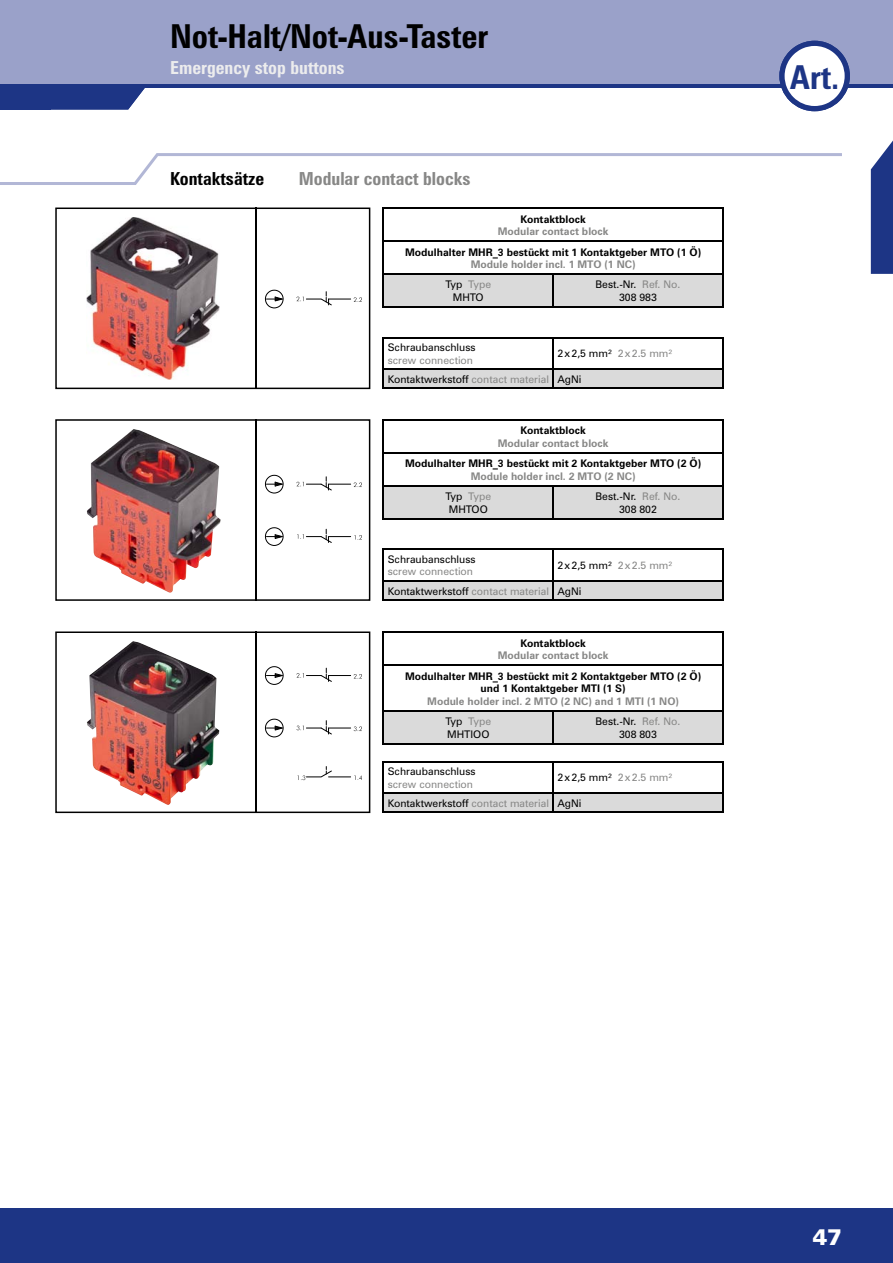
<style>
.page{position:relative;width:893px;height:1263px;background:#fff}
.page>*{position:absolute;margin:0;border:0;box-sizing:border-box;transform-origin:0 0}
.t1{font:700 condensed 33px "Zurich BT";color:#000}
.t2{font:700 condensed 33px "Zurich BT";color:#1d3585}
.t3{font:900 22.5px "Zurich BT";color:#fff}
.t4{font:700 condensed 18px "Zurich BT";color:#ececed}
.t5{font:700 condensed 18px "Zurich BT";color:#878786}
.t6{font:700 condensed 18px "Zurich BT";color:#000}
.t7{font:10.5px/12.6px "Zurich BT";color:#000;text-align:center}
.t8{font:700 10.5px/12.6px "Zurich BT";color:#000;text-align:center}
.t9{font:700 10.5px/20px "Zurich BT";color:#878786}
.t10{font:10.5px "Zurich BT";color:#878786}
.s1{font-weight:400;color:#000}
.s2{font-weight:400}
.s3{color:#878786}
</style>
<div class="page">
<div style="left:0;top:1209px;width:893px;height:54px;background:#1d3585"></div>
<div style="left:0;top:0;width:893px;height:84px;background:#9aa1c9"></div>
<hr style="left:0;top:84px;width:893px;height:4px;background:#1d3585">
<svg style="left:0;top:88px;width:145px;height:22px"></svg>
<svg style="left:779px;top:41px;width:71px;height:70px"></svg>
<svg style="left:871px;top:140px;width:22px;height:134px"></svg>
<svg style="left:55px;top:208px;width:315px;height:181px"></svg>
<img style="left:87px;top:217px;width:132px;height:162px">
<div style="left:384px;top:275px;width:338px;height:31px;background:#dadada"></div>
<hr style="left:383px;top:208px;width:170px;height:1px;background:#000">
<hr style="left:383px;top:209px;width:1px;height:32px;background:#000">
<hr style="left:553px;top:208px;width:170px;height:1px;background:#000">
<hr style="left:722px;top:209px;width:1px;height:32px;background:#000">
<hr style="left:383px;top:241px;width:170px;height:1px;background:#000">
<hr style="left:383px;top:242px;width:1px;height:32px;background:#000">
<hr style="left:553px;top:241px;width:170px;height:1px;background:#000">
<hr style="left:722px;top:242px;width:1px;height:32px;background:#000">
<hr style="left:383px;top:274px;width:170px;height:1px;background:#000">
<hr style="left:383px;top:275px;width:1px;height:31px;background:#000">
<hr style="left:553px;top:274px;width:170px;height:1px;background:#000">
<hr style="left:552px;top:275px;width:2px;height:31px;background:#000">
<hr style="left:722px;top:275px;width:1px;height:31px;background:#000">
<hr style="left:383px;top:306px;width:170px;height:2px;background:#000">
<hr style="left:553px;top:306px;width:170px;height:2px;background:#000">
<div style="left:384px;top:487px;width:338px;height:31px;background:#dadada"></div>
<hr style="left:383px;top:419px;width:170px;height:2px;background:#000">
<hr style="left:383px;top:421px;width:1px;height:31px;background:#000">
<hr style="left:553px;top:419px;width:170px;height:2px;background:#000">
<hr style="left:722px;top:421px;width:1px;height:31px;background:#000">
<hr style="left:383px;top:452px;width:170px;height:2px;background:#000">
<hr style="left:383px;top:454px;width:1px;height:31px;background:#000">
<hr style="left:553px;top:452px;width:170px;height:2px;background:#000">
<hr style="left:722px;top:454px;width:1px;height:31px;background:#000">
<hr style="left:383px;top:485px;width:170px;height:2px;background:#000">
<hr style="left:383px;top:487px;width:1px;height:31px;background:#000">
<hr style="left:553px;top:485px;width:170px;height:2px;background:#000">
<hr style="left:552px;top:487px;width:2px;height:31px;background:#000">
<hr style="left:722px;top:487px;width:1px;height:31px;background:#000">
<hr style="left:383px;top:518px;width:170px;height:1px;background:#000">
<hr style="left:553px;top:518px;width:170px;height:1px;background:#000">
<div style="left:384px;top:712px;width:338px;height:31px;background:#dadada"></div>
<hr style="left:383px;top:631px;width:170px;height:2px;background:#000">
<hr style="left:383px;top:633px;width:1px;height:31px;background:#000">
<hr style="left:553px;top:631px;width:170px;height:2px;background:#000">
<hr style="left:722px;top:633px;width:1px;height:31px;background:#000">
<hr style="left:383px;top:664px;width:170px;height:2px;background:#000">
<hr style="left:383px;top:666px;width:1px;height:44px;background:#000">
<hr style="left:553px;top:664px;width:170px;height:2px;background:#000">
<hr style="left:722px;top:666px;width:1px;height:44px;background:#000">
<hr style="left:383px;top:710px;width:170px;height:2px;background:#000">
<hr style="left:383px;top:712px;width:1px;height:31px;background:#000">
<hr style="left:553px;top:710px;width:170px;height:2px;background:#000">
<hr style="left:552px;top:712px;width:2px;height:31px;background:#000">
<hr style="left:722px;top:712px;width:1px;height:31px;background:#000">
<hr style="left:383px;top:743px;width:170px;height:1px;background:#000">
<hr style="left:553px;top:743px;width:170px;height:1px;background:#000">
<hr style="left:383px;top:337px;width:170px;height:1px;background:#000">
<hr style="left:383px;top:338px;width:1px;height:30px;background:#000">
<hr style="left:553px;top:337px;width:170px;height:1px;background:#000">
<hr style="left:552px;top:338px;width:2px;height:30px;background:#000">
<hr style="left:722px;top:338px;width:1px;height:30px;background:#000">
<hr style="left:383px;top:368px;width:170px;height:2px;background:#000">
<hr style="left:553px;top:368px;width:170px;height:2px;background:#000">
<div style="left:383px;top:370px;width:340px;height:18px;background:#dadada"></div>
<hr style="left:383px;top:388px;width:170px;height:1px;background:#000">
<hr style="left:553px;top:388px;width:170px;height:1px;background:#000">
<hr style="left:383px;top:548px;width:170px;height:2px;background:#000">
<hr style="left:383px;top:550px;width:1px;height:30px;background:#000">
<hr style="left:553px;top:548px;width:170px;height:2px;background:#000">
<hr style="left:552px;top:550px;width:2px;height:30px;background:#000">
<hr style="left:722px;top:550px;width:1px;height:30px;background:#000">
<hr style="left:383px;top:580px;width:170px;height:2px;background:#000">
<hr style="left:553px;top:580px;width:170px;height:2px;background:#000">
<div style="left:383px;top:582px;width:340px;height:17px;background:#dadada"></div>
<hr style="left:383px;top:599px;width:170px;height:2px;background:#000">
<hr style="left:553px;top:599px;width:170px;height:2px;background:#000">
<hr style="left:383px;top:761px;width:170px;height:1px;background:#000">
<hr style="left:383px;top:762px;width:1px;height:30px;background:#000">
<hr style="left:553px;top:761px;width:170px;height:1px;background:#000">
<hr style="left:552px;top:762px;width:2px;height:30px;background:#000">
<hr style="left:722px;top:762px;width:1px;height:30px;background:#000">
<hr style="left:383px;top:792px;width:170px;height:2px;background:#000">
<hr style="left:553px;top:792px;width:170px;height:2px;background:#000">
<div style="left:383px;top:794px;width:340px;height:17px;background:#dadada"></div>
<hr style="left:383px;top:811px;width:170px;height:2px;background:#000">
<hr style="left:553px;top:811px;width:170px;height:2px;background:#000">
<svg style="left:55px;top:419px;width:315px;height:182px"></svg>
<svg style="left:55px;top:631px;width:315px;height:182px"></svg>
<svg style="left:0;top:153px;width:842px;height:32px"></svg>
<hr style="left:255px;top:208px;width:2px;height:181px;background:#000">
<hr style="left:255px;top:419px;width:2px;height:182px;background:#000">
<hr style="left:255px;top:631px;width:2px;height:182px;background:#000">
<img style="left:87px;top:429px;width:134px;height:164px">
<img style="left:87px;top:641px;width:132px;height:164px">
<svg style="left:265px;top:290px;width:19px;height:18px"></svg>
<svg style="left:296px;top:292px;width:66px;height:14px"></svg>
<svg style="left:265px;top:475px;width:19px;height:18px"></svg>
<svg style="left:296px;top:477px;width:66px;height:14px"></svg>
<svg style="left:265px;top:527px;width:19px;height:19px"></svg>
<svg style="left:297px;top:529px;width:65px;height:14px"></svg>
<svg style="left:265px;top:719px;width:19px;height:18px"></svg>
<svg style="left:297px;top:721px;width:65px;height:14px"></svg>
<svg style="left:265px;top:666px;width:19px;height:19px"></svg>
<svg style="left:296px;top:668px;width:66px;height:14px"></svg>
<svg style="left:297px;top:766px;width:65px;height:14px"></svg>
<h1 class="t1" style="left:170px;top:16px;width:320px">Not-Halt/Not-Aus-Taster</h1>
<h3 class="t4" style="left:170px;top:57px;width:176px">Emergency stop buttons</h3>
<h3 class="t6" style="left:170px;top:167px;width:96px">Kontaktsätze</h3>
<h3 class="t5" style="left:299px;top:167px;width:173px">Modular contact blocks</h3>
<p class="t8" style="left:520px;top:213px;width:67px">Kontaktblock</p>
<p class="t9" style="left:498px;top:221px;width:112px">Modular contact block</p>
<p class="t8" style="left:405px;top:246px;width:297px">Modulhalter MHR_3 bestückt mit 1 Kontaktgeber MTO (1 Ö)</p>
<p class="t9" style="left:445px;top:255px;width:192px;text-indent:25px">Module holder incl. 1 MTO (1 NC)<br><span class="s1">Typ</span> <span class="s2">Type</span></p>
<p class="t7" style="left:453px;top:291px;width:32px">MHTO</p>
<p class="t7" style="left:596px;top:278px;width:86px">Best.-Nr. <span class="s3">Ref. No.<br></span>308 983</p>
<p class="t7" style="left:388px;top:341px;width:90px">Schraubanschluss</p>
<p class="t10" style="left:388px;top:354px;width:87px">screw connection</p>
<p class="t7" style="left:557px;top:347px;width:116px">2 x 2,5 mm² <span class="s3">2 x 2.5 mm²</span></p>
<p class="t7" style="left:388px;top:373px;width:195px">Kontaktwerkstoff <span class="s3">contact material</span> AgNi</p>
<p class="t8" style="left:520px;top:424px;width:67px">Kontaktblock</p>
<p class="t9" style="left:498px;top:433px;width:112px">Modular contact block</p>
<p class="t8" style="left:405px;top:457px;width:297px">Modulhalter MHR_3 bestückt mit 2 Kontaktgeber MTO (2 Ö)</p>
<p class="t9" style="left:445px;top:466px;width:192px;text-indent:25px">Module holder incl. 2 MTO (2 NC)<br><span class="s1">Typ</span> <span class="s2">Type</span></p>
<p class="t7" style="left:449px;top:503px;width:40px">MHTOO</p>
<p class="t7" style="left:596px;top:490px;width:86px">Best.-Nr. <span class="s3">Ref. No.<br></span>308 802</p>
<p class="t7" style="left:388px;top:553px;width:90px">Schraubanschluss</p>
<p class="t10" style="left:388px;top:565px;width:87px">screw connection</p>
<p class="t7" style="left:557px;top:559px;width:116px">2 x 2,5 mm² <span class="s3">2 x 2.5 mm²</span></p>
<p class="t7" style="left:388px;top:584px;width:195px">Kontaktwerkstoff <span class="s3">contact material</span> AgNi</p>
<p class="t8" style="left:520px;top:636px;width:67px">Kontaktblock</p>
<p class="t9" style="left:498px;top:645px;width:112px">Modular contact block</p>
<p class="t8" style="left:405px;top:670px;width:297px">Modulhalter MHR_3 bestückt mit 2 Kontaktgeber MTO (2 Ö) und 1 Kontaktgeber MTI (1 S)</p>
<p class="t9" style="left:445px;top:691px;width:235px;text-indent:-18px">Module holder incl. 2 MTO (2 NC) and 1 MTI (1 NO)<br><span class="s1">Typ</span> <span class="s2">Type</span></p>
<p class="t7" style="left:447px;top:727px;width:44px">MHTIOO</p>
<p class="t7" style="left:595px;top:715px;width:86px">Best.-Nr. <span class="s3">Ref. No.<br></span>308 803</p>
<p class="t7" style="left:388px;top:765px;width:90px">Schraubanschluss</p>
<p class="t10" style="left:388px;top:778px;width:87px">screw connection</p>
<p class="t7" style="left:557px;top:771px;width:116px">2 x 2,5 mm² <span class="s3">2 x 2.5 mm²</span></p>
<p class="t7" style="left:388px;top:797px;width:195px">Kontaktwerkstoff <span class="s3">contact material</span> AgNi</p>
<h1 class="t2" style="left:790px;top:58px;width:51px">Art.</h1>
<h2 class="t3" style="left:812px;top:1223px;width:31px">47</h2>
</div>
